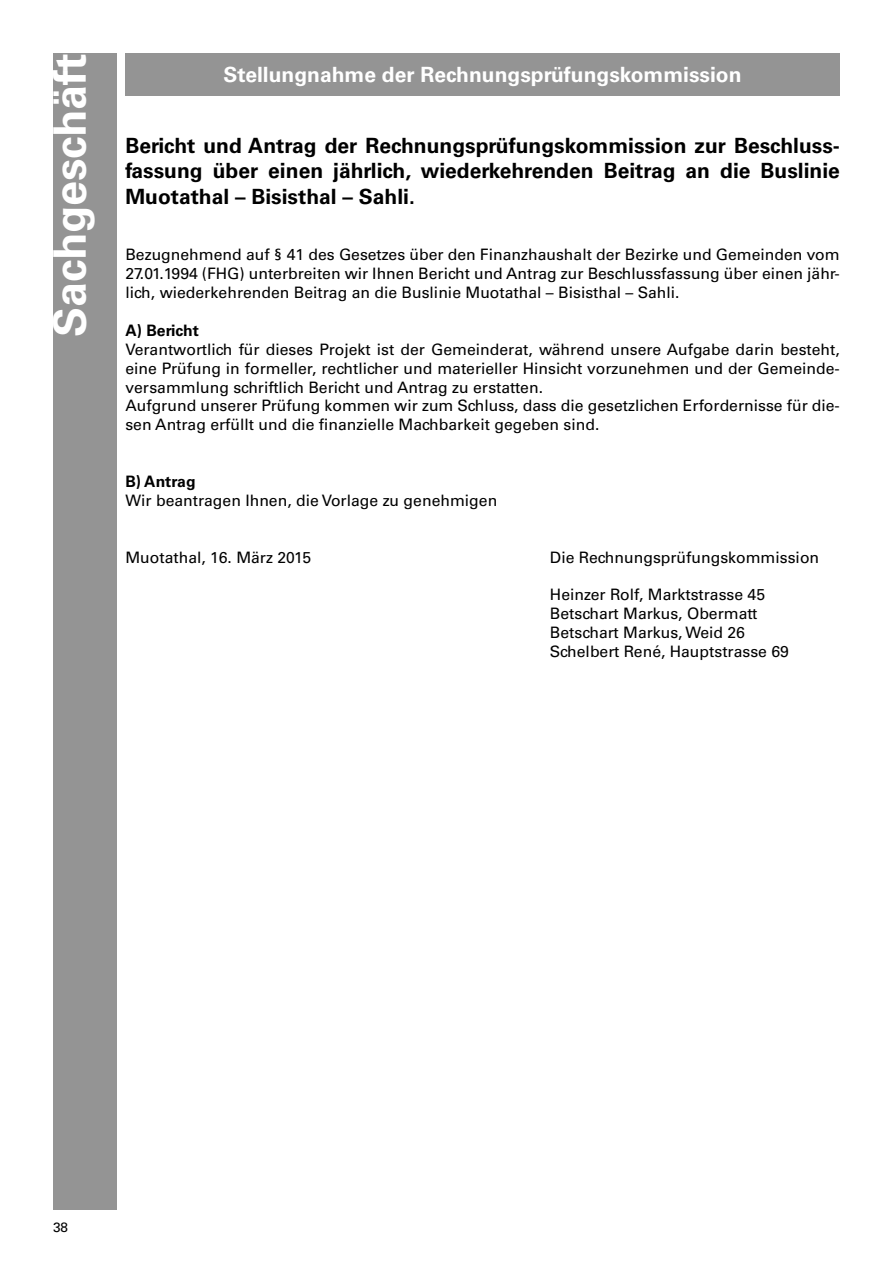
<style>
.page{position:relative;width:893px;height:1263px;background:#fff}
.page>*{position:absolute;margin:0;border:0;box-sizing:border-box;transform-origin:0 0}
.t1{font:700 45px "Univers LT Std";color:#fff}
.t2{font:700 21px/25.2px "Univers LT Std";color:#000;text-align:justify}
.t3{font:700 21px "Univers LT Std";color:#fff}
.t4{font:15.75px/18.9px "Univers LT Std";color:#000}
.t5{font:700 15.75px "Univers LT Std";color:#000}
.t6{font:13.5px "Univers LT Std";color:#000}
</style>
<div class="page">
<div style="left:53px;top:53px;width:64px;height:1157px;background:#949494"></div>
<div style="left:125px;top:53px;width:715px;height:43px;background:#949494"></div>
<h1 class="t1" style="left:44px;top:337px;width:285px;rotate:-90deg">Sachgeschäft</h1>
<h2 class="t3" style="left:224px;top:62px;width:519px">Stellungnahme der Rechnungsprüfungskommission</h2>
<h2 class="t2" style="left:125px;top:133px;width:716px">Bericht und Antrag der Rechnungsprüfungskommission zur Beschluss&shy;fassung über einen jährlich, wiederkehrenden Beitrag an die Buslinie Muotathal – Bisisthal – Sahli.</h2>
<p class="t4" style="left:125px;top:245px;width:716px;text-align:justify">Bezugnehmend auf § 41 des Gesetzes über den Finanzhaushalt der Bezirke und Gemeinden vom 27.01.1994 (FHG) unterbreiten wir Ihnen Bericht und Antrag zur Beschlussfassung über einen jähr&shy;lich, wiederkehrenden Beitrag an die Buslinie Muotathal – Bisisthal – Sahli.</p>
<p class="t5" style="left:125px;top:321px;width:75px">A) Bericht</p>
<p class="t4" style="left:125px;top:340px;width:716px">Verantwortlich für dieses Projekt ist der Gemeinderat, während unsere Aufgabe darin besteht, eine Prüfung in formeller, rechtlicher und materieller Hinsicht vorzunehmen und der Gemeinde&shy;versammlung schriftlich Bericht und Antrag zu erstatten.<br>Aufgrund unserer Prüfung kommen wir zum Schluss, dass die gesetzlichen Erfordernisse für die&shy;sen Antrag erfüllt und die finanzielle Machbarkeit gegeben sind.</p>
<p class="t5" style="left:125px;top:472px;width:72px">B) Antrag</p>
<p class="t4" style="left:125px;top:491px;width:373px">Wir beantragen Ihnen, die Vorlage zu genehmigen</p>
<p class="t4" style="left:125px;top:548px;width:187px">Muotathal, 16. März 2015</p>
<p class="t4" style="left:550px;top:548px;width:271px">Die Rechnungsprüfungskommission</p>
<p class="t4" style="left:550px;top:585px;width:240px">Heinzer Rolf, Marktstrasse 45<br>Betschart Markus, Obermatt<br>Betschart Markus, Weid 26<br>Schelbert René, Hauptstrasse 69</p>
<p class="t6" style="left:53px;top:1219px;width:17px">38</p>
</div>
